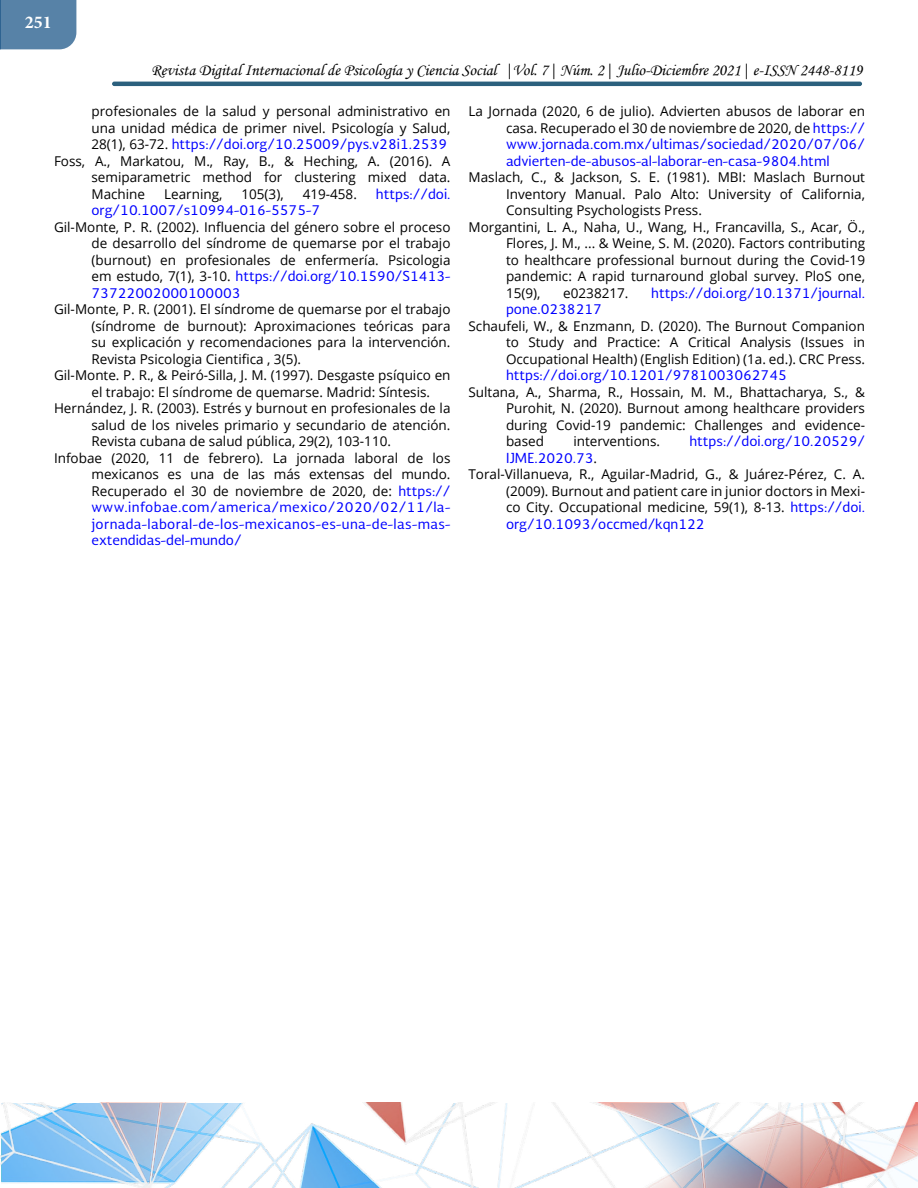
<style>
.page{position:relative;width:918px;height:1188px;background:#fff}
.page>*{position:absolute;margin:0;border:0;box-sizing:border-box;transform-origin:0 0}
.t1{font:700 18px "Minion Pro";color:#fff}
.t2{font:16.5px "Monotype Corsiva";color:#000}
.Referencias_texto{font:13.5px/16.5px "Open Sans";color:#000;text-align:justify}
.Referencias_texto-2{font:13.5px/16.5px "Soberana Sans";color:#00f;text-align:justify}
.s1{font-family:"Soberana Sans";color:#00f}
.s2{font-family:"Open Sans";color:#000}
</style>
<div class="page">
<div style="left:0;top:0;width:76px;height:49px;background:#5782a7"></div>
<hr style="left:112px;top:82px;width:750px;height:4px;background:#2b607d;border-radius:2px">
<img style="left:0;top:1103px;width:918px;height:84px">
<h1 class="t1" style="left:25px;top:10px;width:28px">251</h1>
<p class="t2" style="left:151px;top:60px;width:713px">Revista Digital Internacional de Psicología y Ciencia Social |Vol. 7| Núm. 2| Julio-Diciembre 2021| e-ISSN 2448-8119</p>
<p class="Referencias_texto" style="left:91px;top:103px;width:361px">profesionales de la salud y personal administrativo en una unidad médica de primer nivel. Psicología y Salud, 28(1), 63-72. <span class="s1">https://doi.org/10.25009/pys.v28i1.2539</span></p>
<p class="Referencias_texto" style="left:91px;top:152px;width:361px;text-indent:-37px">Foss, A., Markatou, M., Ray, B., &amp; Heching, A. (2016). A semiparametric method for clustering mixed data.<br>Machine</p>
<p class="Referencias_texto-2" style="left:506px;top:103px;width:361px;text-indent:-37px"><span class="s2">La Jornada (2020, 6 de julio). Advierten abusos de laborar en casa. Recuperado el 30 de noviembre de 2020, de</span> https:// www.jornada.com.mx/ultimas/sociedad/2020/07/06/ advierten-de-abusos-al-laborar-en-casa-9804.html</p>
<p class="Referencias_texto" style="left:506px;top:169px;width:361px;text-indent:-37px">Maslach, C., &amp; Jackson, S. E. (1981). MBI: Maslach Burnout Inventory Manual. Palo Alto: University of California, Consulting Psychologists Press.</p>
<p class="Referencias_texto" style="left:506px;top:218px;width:361px;text-indent:-37px">Morgantini, L. A., Naha, U., Wang, H., Francavilla, S., Acar, Ö., Flores, J. M., ... &amp; Weine, S. M. (2020). Factors contributing to healthcare professional burnout during the Covid-19 pandemic: A rapid turnaround global survey. PloS one, 15(9),</p>
<p class="Referencias_texto" style="left:164px;top:185px;width:60px">Learning,</p>
<p class="Referencias_texto" style="left:241px;top:185px;width:44px">105(3),</p>
<p class="Referencias_texto" style="left:303px;top:185px;width:56px">419-458.</p>
<p class="Referencias_texto-2" style="left:376px;top:185px;width:76px">https://doi.</p>
<p class="Referencias_texto-2" style="left:91px;top:202px;width:230px">org/10.1007/s10994-016-5575-7</p>
<p class="Referencias_texto" style="left:91px;top:218px;width:361px;text-indent:-37px">Gil-Monte, P. R. (2002). Influencia del género sobre el proceso de desarrollo del síndrome de quemarse por el trabajo (burnout) en profesionales de enfermería. Psicologia em estudo, 7(1), 3-10. <span class="s1">https://doi.org/10.1590/S1413- 73722002000100003</span></p>
<p class="Referencias_texto" style="left:91px;top:301px;width:361px;text-indent:-37px">Gil-Monte, P. R. (2001). El síndrome de quemarse por el trabajo (síndrome de burnout): Aproximaciones teóricas para su explicación y recomendaciones para la intervención.<br>Revista Psicologia Cientifica , 3(5).</p>
<p class="Referencias_texto" style="left:91px;top:367px;width:361px;text-indent:-37px">Gil-Monte. P. R., &amp; Peiró-Silla, J. M. (1997). Desgaste psíquico en el trabajo: El síndrome de quemarse. Madrid: Síntesis.</p>
<p class="Referencias_texto" style="left:91px;top:400px;width:361px;text-indent:-37px">Hernández, J. R. (2003). Estrés y burnout en profesionales de la salud de los niveles primario y secundario de atención.<br>Revista cubana de salud pública, 29(2), 103-110.</p>
<p class="Referencias_texto-2" style="left:91px;top:449px;width:361px;text-indent:-37px"><span class="s2">Infobae (2020, 11 de febrero). La jornada laboral de los mexicanos es una de las más extensas del mundo.<br>Recuperado el 30 de noviembre de 2020, de:</span> https:// www.infobae.com/america/mexico/2020/02/11/la&shy;jornada-laboral-de-los-mexicanos-es-una-de-las-mas&shy;extendidas-del-mundo/</p>
<p class="Referencias_texto" style="left:563px;top:284px;width:67px">e0238217.</p>
<p class="Referencias_texto-2" style="left:651px;top:284px;width:215px">https://doi.org/10.1371/journal.</p>
<p class="Referencias_texto-2" style="left:506px;top:301px;width:98px">pone.0238217</p>
<p class="Referencias_texto" style="left:506px;top:317px;width:361px;text-indent:-37px">Schaufeli, W., &amp; Enzmann, D. (2020). The Burnout Companion to Study and Practice: A Critical Analysis (Issues in Occupational Health) (English Edition) (1a. ed.). CRC Press. <span class="s1">https://doi.org/10.1201/9781003062745</span></p>
<p class="Referencias_texto" style="left:506px;top:383px;width:361px;text-indent:-37px">Sultana, A., Sharma, R., Hossain, M. M., Bhattacharya, S., &amp; Purohit, N. (2020). Burnout among healthcare providers during Covid-19 pandemic: Challenges and evidence&shy;based</p>
<p class="Referencias_texto" style="left:573px;top:433px;width:88px">interventions.</p>
<p class="Referencias_texto-2" style="left:689px;top:433px;width:177px">https://doi.org/10.20529/</p>
<p class="Referencias_texto-2" style="left:506px;top:449px;width:93px">IJME.2020.73<span class="s2">.</span></p>
<p class="Referencias_texto" style="left:506px;top:466px;width:361px;text-indent:-37px">Toral-Villanueva, R., Aguilar-Madrid, G., &amp; Juárez-Pérez, C. A. (2009). Burnout and patient care in junior doctors in Mexi&shy;co City. Occupational medicine, 59(1), 8-13. <span class="s1">https://doi. org/10.1093/occmed/kqn122</span></p>
</div>
